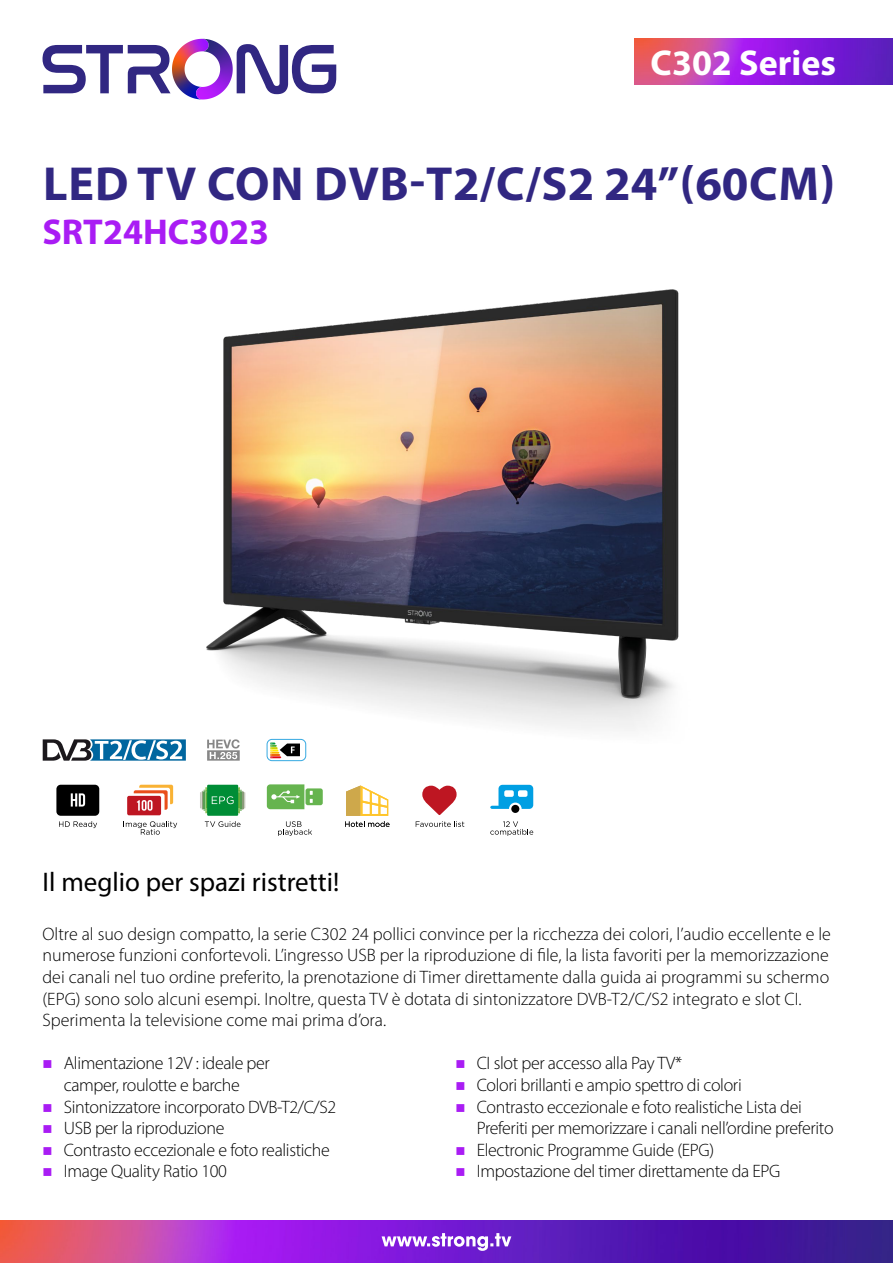
<style>
.page{position:relative;width:893px;height:1263px;background:#fff}
.page>*{position:absolute;margin:0;border:0;box-sizing:border-box;transform-origin:0 0}
.t1{font:700 48px "Myriad Pro";letter-spacing:.015em;color:#312782}
.t2{font:700 36px "Myriad Pro";color:#a91cf4}
.t3{font:700 36px "Myriad Pro";color:#fff}
.t4{font:27px "Myriad Pro";color:#000}
.t5{font:300 18px/21.6px "Myriad Pro";letter-spacing:-.01em;color:#000}
</style>
<div class="page">
<img style="left:0;top:1221px;width:893px;height:42px">
<svg style="left:382px;top:1233px;width:129px;height:18px"></svg>
<img style="left:634px;top:39px;width:259px;height:45px">
<svg style="left:237px;top:44px;width:99px;height:50px"></svg>
<svg style="left:43px;top:39px;width:177px;height:60px"></svg>
<svg style="left:43px;top:739px;width:143px;height:22px"></svg>
<svg style="left:207px;top:746px;width:33px;height:15px"></svg>
<div style="left:267px;top:739px;width:39px;height:22px;border:1px solid #36a9e1;border-radius:5px"></div>
<svg style="left:270px;top:746px;width:30px;height:12px"></svg>
<svg style="left:490px;top:821px;width:43px;height:15px"></svg>
<svg style="left:490px;top:785px;width:43px;height:24px"></svg>
<div style="left:511px;top:805px;width:8px;height:8px;background:#000;border-radius:50%"></div>
<svg style="left:416px;top:821px;width:48px;height:6px"></svg>
<svg style="left:422px;top:786px;width:35px;height:29px"></svg>
<svg style="left:345px;top:785px;width:44px;height:42px"></svg>
<svg style="left:205px;top:821px;width:36px;height:6px"></svg>
<div style="left:207px;top:785px;width:31px;height:31px;background:#008d36"></div>
<svg style="left:200px;top:787px;width:45px;height:26px"></svg>
<svg style="left:125px;top:821px;width:52px;height:14px"></svg>
<div style="left:127px;top:796px;width:34px;height:19px;background:#be1622;border-radius:2px"></div>
<svg style="left:134px;top:785px;width:39px;height:26px"></svg>
<svg style="left:59px;top:821px;width:38px;height:7px"></svg>
<div style="left:56px;top:785px;width:43px;height:31px;background:#000;border-radius:4px"></div>
<svg style="left:71px;top:793px;width:14px;height:13px"></svg>
<svg style="left:278px;top:821px;width:34px;height:15px"></svg>
<svg style="left:267px;top:784px;width:56px;height:25px"></svg>
<img style="left:206px;top:289px;width:473px;height:457px">
<h2 class="t3" style="left:651px;top:39px;width:187px">C302 Series</h2>
<h1 class="t1" style="left:43px;top:153px;width:794px">LED TV CON DVB-T2/C/S2 24’’(60CM)</h1>
<h2 class="t2" style="left:43px;top:208px;width:228px">SRT24HC3023</h2>
<h3 class="t4" style="left:43px;top:865px;width:298px">Il meglio per spazi ristretti!</h3>
<p class="t5" style="left:43px;top:923px;width:790px">Oltre al suo design compatto, la serie C302 24 pollici convince per la ricchezza dei colori, l’audio eccellente e le numerose funzioni confortevoli. L’ingresso USB per la riproduzione di file, la lista favoriti per la memorizzazione dei canali nel tuo ordine preferito, la prenotazione di Timer direttamente dalla guida ai programmi su schermo (EPG) sono solo alcuni esempi. Inoltre, questa TV è dotata di sintonizzatore DVB-T2/C/S2 integrato e slot CI.<br>Sperimenta la televisione come mai prima d’ora.</p>
<p class="t5" style="left:64px;top:1052px;width:274px">Alimentazione 12V : ideale per<br>camper, roulotte e barche<br>Sintonizzatore incorporato DVB-T2/C/S2<br>USB per la riproduzione<br>Contrasto eccezionale e foto realistiche<br>Image Quality Ratio 100</p>
<p class="t5" style="left:477px;top:1052px;width:358px">CI slot per accesso alla Pay TV*<br>Colori brillanti e ampio spettro di colori<br>Contrasto eccezionale e foto realistiche Lista dei Preferiti per memorizzare i canali nell’ordine preferito Electronic Programme Guide (EPG)<br>Impostazione del timer direttamente da EPG</p>
</div>
